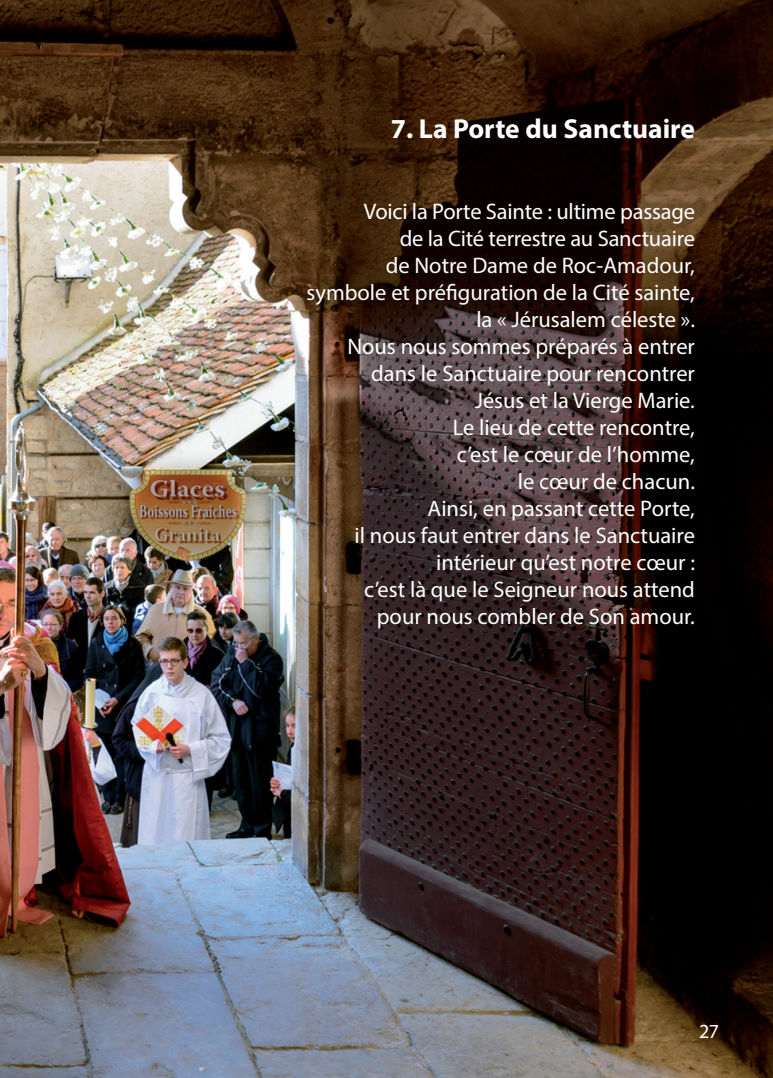
<style>
.page{position:relative;width:773px;height:1078px;background:#fff}
.page>*{position:absolute;margin:0;border:0;box-sizing:border-box;transform-origin:0 0}
.t1{font:700 27.5px "Myriad Pro";color:#fff}
.t2{font:22.5px/27px "Myriad Pro";color:#fff;text-align:right}
.t3{font:20px "Myriad Pro";color:#fff}
</style>
<div class="page">
<img style="left:0;top:0;width:772px;height:1077px">
<p class="t1" style="left:391px;top:110px;width:305px">7. La Porte du Sanctuaire</p>
<p class="t2" style="left:306px;top:197px;width:390px">Voici la Porte Sainte : ultime passage<br>de la Cité terrestre au Sanctuaire<br>de Notre Dame de Roc-Amadour, symbole et préfiguration de la Cité sainte, la « Jérusalem céleste ».<br>Nous nous sommes préparés à entrer dans le Sanctuaire pour rencontrer<br>Jésus et la Vierge Marie.<br>Le lieu de cette rencontre,<br>c’est le cœur de l’homme,<br>le cœur de chacun.<br>Ainsi, en passant cette Porte,<br>il nous faut entrer dans le Sanctuaire intérieur qu’est notre cœur :<br>c’est là que le Seigneur nous attend<br>pour nous combler de Son amour.</p>
<p class="t3" style="left:699px;top:1018px;width:22px">27</p>
</div>
